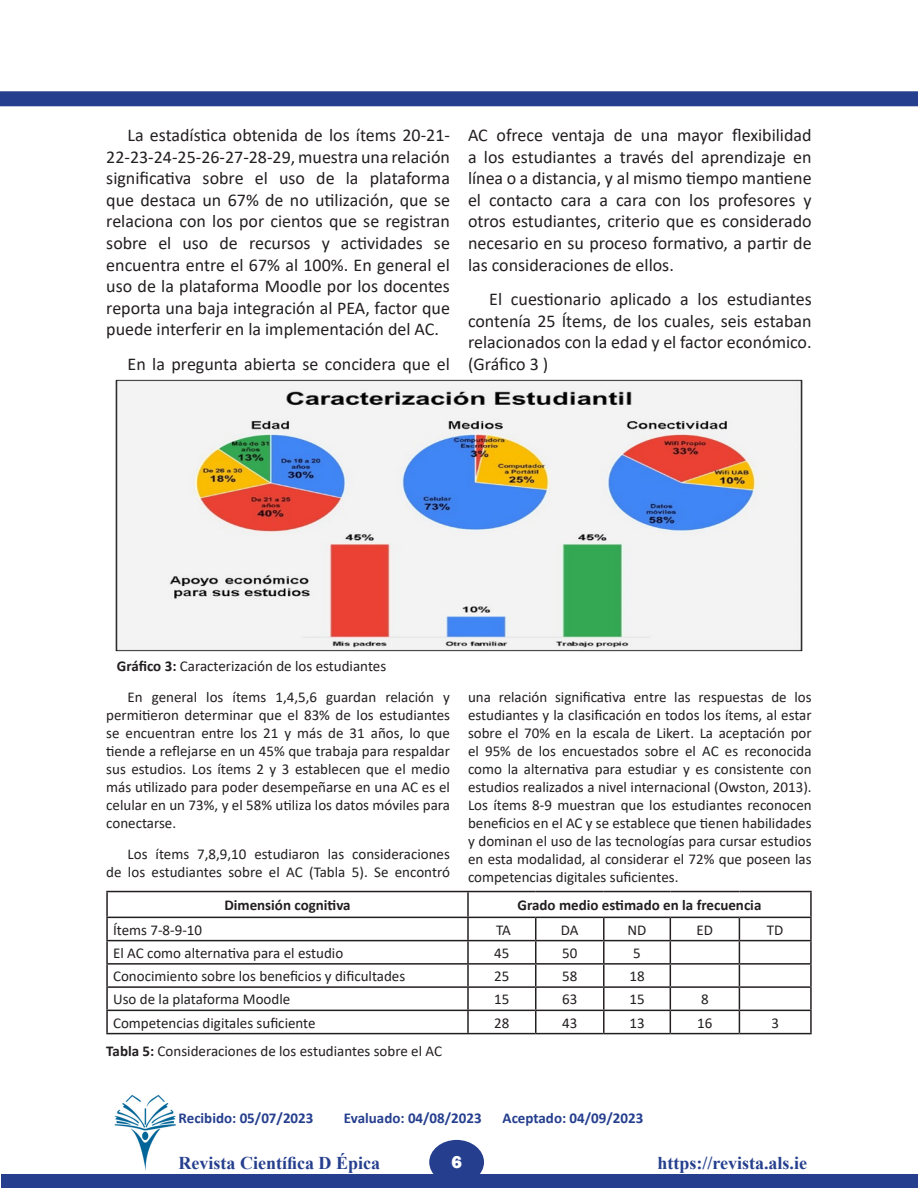
<style>
.page{position:relative;width:918px;height:1188px;background:#fff}
.page>*{position:absolute;margin:0;border:0;box-sizing:border-box;transform-origin:0 0}
.t1{font:18px/21.6px "Calibri";color:#231f20;text-align:justify}
.t2{font:700 18px "Times New Roman";color:#253f8e}
.t3{font:800 18px "Franklin Gothic";color:#fff}
.t4{font:15px/18px "Calibri";color:#231f20;text-align:justify}
.t5{font:700 15px "Calibri";color:#253f8e}
.t6{font:700 15px "Calibri";color:#231f20}
.s1{font-weight:700}
</style>
<div class="page">
<div style="left:0;top:91px;width:918px;height:15px;background:#253f8e"></div>
<div style="left:1px;top:1174px;width:914px;height:14px;background:#253f8e"></div>
<svg style="left:916px;top:1174px;width:2px;height:14px"></svg>
<img style="left:114px;top:1095px;width:62px;height:76px">
<div style="left:429px;top:1140px;width:55px;height:44px;background:#253f8e;border-radius:50%"></div>
<img style="left:115px;top:379px;width:688px;height:273px">
<hr style="left:106px;top:891px;width:362px;height:1px;background:#231f20">
<hr style="left:106px;top:892px;width:2px;height:25px;background:#231f20">
<hr style="left:468px;top:891px;width:68px;height:1px;background:#231f20">
<hr style="left:467px;top:892px;width:2px;height:25px;background:#231f20">
<hr style="left:536px;top:891px;width:68px;height:1px;background:#231f20">
<hr style="left:604px;top:891px;width:66px;height:1px;background:#231f20">
<hr style="left:670px;top:891px;width:69px;height:1px;background:#231f20">
<hr style="left:739px;top:891px;width:73px;height:1px;background:#231f20">
<hr style="left:810px;top:892px;width:2px;height:25px;background:#231f20">
<hr style="left:106px;top:917px;width:362px;height:1px;background:#231f20">
<hr style="left:106px;top:918px;width:2px;height:22px;background:#231f20">
<hr style="left:468px;top:917px;width:68px;height:1px;background:#231f20">
<hr style="left:467px;top:918px;width:2px;height:22px;background:#231f20">
<hr style="left:536px;top:917px;width:68px;height:1px;background:#231f20">
<hr style="left:604px;top:917px;width:66px;height:1px;background:#231f20">
<hr style="left:603px;top:918px;width:2px;height:22px;background:#231f20">
<hr style="left:670px;top:917px;width:69px;height:1px;background:#231f20">
<hr style="left:739px;top:917px;width:73px;height:1px;background:#231f20">
<hr style="left:810px;top:918px;width:2px;height:22px;background:#231f20">
<hr style="left:106px;top:940px;width:362px;height:1px;background:#231f20">
<hr style="left:106px;top:941px;width:2px;height:22px;background:#231f20">
<hr style="left:468px;top:940px;width:68px;height:1px;background:#231f20">
<hr style="left:467px;top:941px;width:2px;height:22px;background:#231f20">
<hr style="left:536px;top:940px;width:68px;height:1px;background:#231f20">
<hr style="left:604px;top:940px;width:66px;height:1px;background:#231f20">
<hr style="left:603px;top:941px;width:2px;height:22px;background:#231f20">
<hr style="left:670px;top:940px;width:69px;height:1px;background:#231f20">
<hr style="left:739px;top:940px;width:73px;height:1px;background:#231f20">
<hr style="left:810px;top:941px;width:2px;height:22px;background:#231f20">
<hr style="left:106px;top:963px;width:362px;height:2px;background:#231f20">
<hr style="left:106px;top:965px;width:2px;height:21px;background:#231f20">
<hr style="left:468px;top:963px;width:68px;height:2px;background:#231f20">
<hr style="left:467px;top:965px;width:2px;height:21px;background:#231f20">
<hr style="left:536px;top:963px;width:68px;height:2px;background:#231f20">
<hr style="left:604px;top:963px;width:66px;height:2px;background:#231f20">
<hr style="left:603px;top:965px;width:2px;height:21px;background:#231f20">
<hr style="left:670px;top:963px;width:69px;height:2px;background:#231f20">
<hr style="left:739px;top:963px;width:73px;height:2px;background:#231f20">
<hr style="left:810px;top:965px;width:2px;height:21px;background:#231f20">
<hr style="left:106px;top:986px;width:362px;height:2px;background:#231f20">
<hr style="left:106px;top:988px;width:2px;height:22px;background:#231f20">
<hr style="left:468px;top:986px;width:68px;height:2px;background:#231f20">
<hr style="left:467px;top:988px;width:2px;height:22px;background:#231f20">
<hr style="left:536px;top:986px;width:68px;height:2px;background:#231f20">
<hr style="left:604px;top:986px;width:66px;height:2px;background:#231f20">
<hr style="left:603px;top:988px;width:2px;height:22px;background:#231f20">
<hr style="left:670px;top:986px;width:69px;height:2px;background:#231f20">
<hr style="left:739px;top:986px;width:73px;height:2px;background:#231f20">
<hr style="left:810px;top:988px;width:2px;height:22px;background:#231f20">
<hr style="left:106px;top:1010px;width:362px;height:1px;background:#231f20">
<hr style="left:106px;top:1011px;width:2px;height:22px;background:#231f20">
<hr style="left:468px;top:1010px;width:68px;height:1px;background:#231f20">
<hr style="left:467px;top:1011px;width:2px;height:22px;background:#231f20">
<hr style="left:536px;top:1010px;width:68px;height:1px;background:#231f20">
<svg style="left:535px;top:918px;width:1px;height:115px"></svg>
<hr style="left:604px;top:1010px;width:66px;height:1px;background:#231f20">
<hr style="left:603px;top:1011px;width:2px;height:22px;background:#231f20">
<hr style="left:670px;top:1010px;width:69px;height:1px;background:#231f20">
<svg style="left:670px;top:918px;width:1px;height:115px"></svg>
<hr style="left:739px;top:1010px;width:73px;height:1px;background:#231f20">
<svg style="left:739px;top:918px;width:1px;height:115px"></svg>
<hr style="left:810px;top:1011px;width:2px;height:22px;background:#231f20">
<hr style="left:106px;top:1033px;width:362px;height:1px;background:#231f20">
<hr style="left:468px;top:1033px;width:68px;height:1px;background:#231f20">
<hr style="left:536px;top:1033px;width:68px;height:1px;background:#231f20">
<hr style="left:604px;top:1033px;width:66px;height:1px;background:#231f20">
<hr style="left:670px;top:1033px;width:69px;height:1px;background:#231f20">
<hr style="left:739px;top:1033px;width:73px;height:1px;background:#231f20">
<p class="t1" style="left:106px;top:124px;width:345px;text-indent:21px">La estadística obtenida de los ítems 20-21- 22-23-24-25-26-27-28-29, muestra una relación significativa sobre el uso de la plataforma que destaca un 67% de no utilización, que se relaciona con los por cientos que se registran sobre el uso de recursos y actividades se encuentra entre el 67% al 100%. En general el uso de la plataforma Moodle por los docentes reporta una baja integración al PEA, factor que puede interferir en la implementación del AC.</p>
<p class="t1" style="left:128px;top:353px;width:324px">En la pregunta abierta se concidera que el</p>
<p class="t1" style="left:468px;top:124px;width:345px">AC ofrece ventaja de una mayor flexibilidad a los estudiantes a través del aprendizaje en línea o a distancia, y al mismo tiempo mantiene el contacto cara a cara con los profesores y otros estudiantes, criterio que es considerado necesario en su proceso formativo, a partir de las consideraciones de ellos.</p>
<p class="t1" style="left:468px;top:288px;width:345px;text-indent:21px">El cuestionario aplicado a los estudiantes contenía 25 Ítems, de los cuales, seis estaban relacionados con la edad y el factor económico. (Gráfico 3 )</p>
<p class="t4" style="left:117px;top:657px;width:271px"><span class="s1">Gráfico 3:</span> Caracterización de los estudiantes</p>
<p class="t4" style="left:106px;top:688px;width:345px;text-indent:21px">En general los ítems 1,4,5,6 guardan relación y permitieron determinar que el 83% de los estudiantes se encuentran entre los 21 y más de 31 años, lo que tiende a reflejarse en un 45% que trabaja para respaldar sus estudios. Los ítems 2 y 3 establecen que el medio más utilizado para poder desempeñarse en una AC es el celular en un 73%, y el 58% utiliza los datos móviles para conectarse.</p>
<p class="t4" style="left:106px;top:845px;width:345px;text-align:right">Los ítems 7,8,9,10 estudiaron las consideraciones<br>de los estudiantes sobre el AC (Tabla 5). Se encontró</p>
<p class="t4" style="left:468px;top:688px;width:345px">una relación significativa entre las respuestas de los estudiantes y la clasificación en todos los ítems, al estar sobre el 70% en la escala de Likert. La aceptación por el 95% de los encuestados sobre el AC es reconocida como la alternativa para estudiar y es consistente con estudios realizados a nivel internacional (Owston, 2013).<br>Los ítems 8-9 muestran que los estudiantes reconocen beneficios en el AC y se establece que tienen habilidades y dominan el uso de las tecnologías para cursar estudios en esta modalidad, al considerar el 72% que poseen las competencias digitales suficientes.</p>
<p class="t6" style="left:224px;top:894px;width:128px">Dimensión cognitiva</p>
<p class="t6" style="left:518px;top:894px;width:245px">Grado medio estimado en la frecuencia</p>
<p class="t4" style="left:113px;top:920px;width:91px">Ítems 7-8-9-10</p>
<p class="t4" style="left:496px;top:920px;width:16px">TA</p>
<p class="t4" style="left:561px;top:920px;width:19px">DA</p>
<p class="t4" style="left:628px;top:920px;width:20px">ND</p>
<p class="t4" style="left:697px;top:920px;width:18px">ED</p>
<p class="t4" style="left:767px;top:920px;width:18px">TD</p>
<p class="t4" style="left:113px;top:944px;width:232px">El AC como alternativa para el estudio</p>
<p class="t4" style="left:494px;top:944px;width:17px">45</p>
<p class="t4" style="left:562px;top:944px;width:17px">50</p>
<p class="t4" style="left:633px;top:944px;width:9px">5</p>
<p class="t4" style="left:113px;top:967px;width:294px">Conocimiento sobre los beneficios y dificultades</p>
<p class="t4" style="left:494px;top:967px;width:17px">25</p>
<p class="t4" style="left:562px;top:967px;width:17px">58</p>
<p class="t4" style="left:629px;top:967px;width:17px">18</p>
<p class="t4" style="left:113px;top:990px;width:179px">Uso de la plataforma Moodle</p>
<p class="t4" style="left:494px;top:990px;width:17px">15</p>
<p class="t4" style="left:562px;top:990px;width:17px">63</p>
<p class="t4" style="left:629px;top:990px;width:17px">15</p>
<p class="t4" style="left:701px;top:990px;width:9px">8</p>
<p class="t4" style="left:113px;top:1013px;width:204px">Competencias digitales suficiente</p>
<p class="t4" style="left:494px;top:1013px;width:17px">28</p>
<p class="t4" style="left:562px;top:1013px;width:17px">43</p>
<p class="t4" style="left:629px;top:1013px;width:17px">13</p>
<p class="t4" style="left:697px;top:1013px;width:17px">16</p>
<p class="t4" style="left:771px;top:1013px;width:9px">3</p>
<p class="t4" style="left:106px;top:1042px;width:337px"><span class="s1">Tabla 5:</span> Consideraciones de los estudiantes sobre el AC</p>
<p class="t5" style="left:179px;top:1108px;width:136px">Recibido: 05/07/2023</p>
<p class="t5" style="left:344px;top:1108px;width:139px">Evaluado: 04/08/2023</p>
<p class="t5" style="left:503px;top:1108px;width:142px">Aceptado: 04/09/2023</p>
<p class="t2" style="left:179px;top:1150px;width:203px">Revista Científica D Épica</p>
<p class="t3" style="left:451px;top:1150px;width:12px">6</p>
<p class="t2" style="left:657px;top:1150px;width:151px">https://revista.als.ie</p>
</div>
